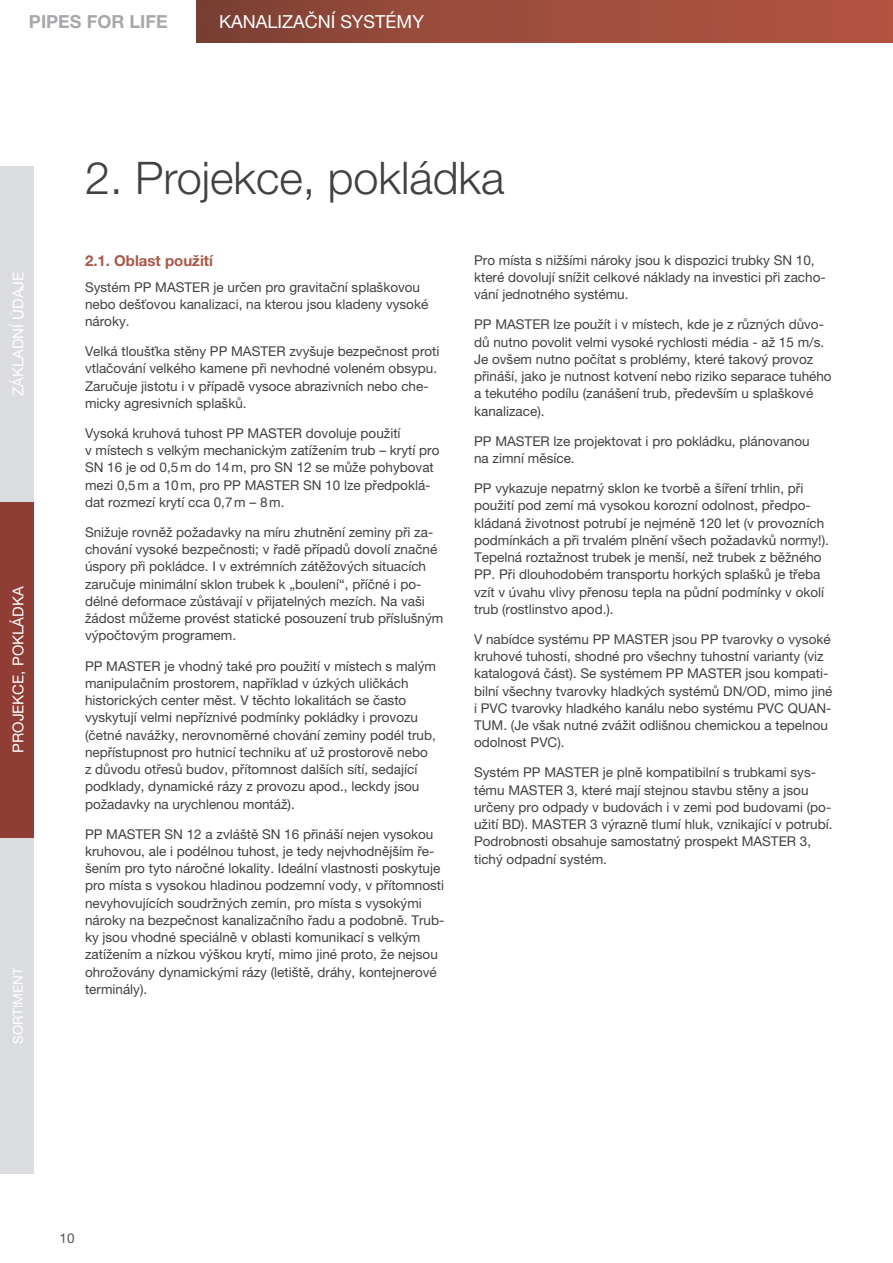
<style>
.page{position:relative;width:893px;height:1263px;background:#fff}
.page>*{position:absolute;margin:0;border:0;box-sizing:border-box;transform-origin:0 0}
.t1{font:300 45px "Helvetica Neue LT Pro";color:#414042}
.t2{font:18px "Helvetica Neue LT Pro";color:#fff}
.t3{font:700 18px "Helvetica Neue LT Pro";color:#a6a8ab}
.t4{font:15px "Helvetica Neue LT Pro";color:#fff}
.t5{font:700 15px "Helvetica Neue LT Pro";color:#a85747}
.t6{font:13.5px/17.2px "Helvetica Neue LT Pro";color:#414042}
.t7{font:13.5px "Helvetica Neue LT Pro";color:#fff}
.t8{font:13.5px "Helvetica Neue LT Pro";color:#565659}
</style>
<div class="page">
<div style="left:197px;top:0;width:696px;height:43px;background:linear-gradient(to right,#814336,#b75542)"></div>
<div style="left:0;top:166px;width:34px;height:336px;background:#dbdcdf"></div>
<div style="left:0;top:502px;width:34px;height:336px;background:#903d36"></div>
<div style="left:0;top:838px;width:34px;height:336px;background:#dbdcdf"></div>
<h2 class="t3" style="left:29px;top:10px;width:140px">PIPES FOR LIFE</h2>
<h2 class="t2" style="left:219px;top:11px;width:206px">kanalizační SYSTÉMY</h2>
<p class="t4" style="left:9px;top:396px;width:126px;rotate:-90deg">ZÁKLADNÍ ÚDAJE</p>
<p class="t4" style="left:9px;top:753px;width:168px;rotate:-90deg">PROJEKCE, POKLÁDKA</p>
<p class="t7" style="left:10px;top:1044px;width:79px;rotate:-90deg">SORTIMENT</p>
<h1 class="t1" style="left:85px;top:150px;width:421px">2. Projekce, pokládka</h1>
<p class="t5" style="left:85px;top:251px;width:130px">2.1. Oblast použití</p>
<p class="t6" style="left:85px;top:278px;width:81px">Systém PP MASTER</p>
<p class="t6" style="left:85px;top:278px;width:345px;text-indent:129px">je určen pro gravitační splaškovou nebo dešťovou kanalizaci, na kterou jsou kladeny vysoké nároky.</p>
<p class="t6" style="left:85px;top:342px;width:157px">Velká tloušťka stěny PP MASTER</p>
<p class="t6" style="left:85px;top:342px;width:356px;text-indent:204px">zvyšuje bezpečnost proti vtlačování velkého kamene při nevhodné voleném obsypu.<br>Zaručuje jistotu i v případě vysoce abrazivních nebo che&shy;micky agresivních splašků.</p>
<p class="t6" style="left:85px;top:424px;width:173px">Vysoká kruhová tuhost PP MASTER</p>
<p class="t6" style="left:85px;top:424px;width:356px;text-indent:221px">dovoluje použití<br>v místech s velkým mechanickým zatížením trub – krytí pro SN 16 je od 0,5m do 14m, pro SN 12 se může pohybovat mezi 0,5m a 10m, pro PP MASTER</p>
<p class="t6" style="left:303px;top:476px;width:129px">SN 10 lze předpoklá-</p>
<p class="t6" style="left:85px;top:493px;width:201px">dat rozmezí krytí cca 0,7m – 8m.</p>
<p class="t6" style="left:85px;top:523px;width:360px">Snižuje rovněž požadavky na míru zhutnění zeminy při za&shy;chování vysoké bezpečnosti; v řadě případů dovolí značné úspory při pokládce. I v extrémních zátěžových situacích zaručuje minimální sklon trubek k „boulení“, příčné i po&shy;délné deformace zůstávají v přijatelných mezích. Na vaši žádost můžeme provést statické posouzení trub příslušným výpočtovým programem.</p>
<p class="t6" style="left:85px;top:657px;width:32px">PP MASTER</p>
<p class="t6" style="left:85px;top:657px;width:353px;text-indent:80px">je vhodný také pro použití v místech s malým manipulačním prostorem, například v úzkých uličkách historických center měst. V těchto lokalitách se často vyskytují velmi nepříznivé podmínky pokládky i provozu (četné navážky, nerovnoměrné chování zeminy podél trub, nepřístupnost pro hutnicí techniku ať už prostorově nebo z důvodu otřesů budov, přítomnost dalších sítí, sedající podklady, dynamické rázy z provozu apod., leckdy jsou požadavky na urychlenou montáž).</p>
<p class="t6" style="left:85px;top:825px;width:32px">PP MASTER</p>
<p class="t6" style="left:85px;top:825px;width:361px;text-indent:80px">SN 12 a zvláště SN 16 přináší nejen vysokou kruhovou, ale i podélnou tuhost, je tedy nejvhodnějším ře&shy;šením pro tyto náročné lokality. I deální vlastnosti poskytuje pro místa s vysokou hladinou podzemní vody, v přítomnosti nevyhovujících soudržných zemin, pro místa s vysokými nároky na bezpečnost kanalizačního řadu a podobně. Trub&shy;ky jsou vhodné speciálně v oblasti komunikací s velkým zatížením a nízkou výškou krytí, mimo jiné proto, že nejsou ohrožovány dynamickými rázy (letiště, dráhy, kontejnerové terminály).</p>
<p class="t6" style="left:474px;top:251px;width:353px">Pro místa s nižšími nároky jsou k dispozici trubky SN 10, které dovolují snížit celkové náklady na investici při zacho&shy;vání jednotného systému.</p>
<p class="t6" style="left:474px;top:316px;width:32px">PP MASTER</p>
<p class="t6" style="left:474px;top:316px;width:359px;text-indent:80px">lze použít i v místech, kde je z různých důvo&shy;dů nutno povolit velmi vysoké rychlosti média - až 15 m/s.<br>Je ovšem nutno počítat s problémy, které takový provoz přináší, jako je nutnost kotvení nebo riziko separace tuhého a tekutého podílu (zanášení trub, především u splaškové kanalizace).</p>
<p class="t6" style="left:474px;top:432px;width:32px">PP MASTER</p>
<p class="t6" style="left:474px;top:432px;width:337px;text-indent:80px">lze projektovat i pro pokládku, plánovanou na zimní měsíce.</p>
<p class="t6" style="left:474px;top:479px;width:356px">PP vykazuje nepatrný sklon ke tvorbě a šíření trhlin, při použití pod zemí má vysokou korozní odolnost, předpo&shy;kládaná životnost potrubí je nejméně 120 let (v provozních podmínkách a při trvalém plnění všech požadavků normy!).<br>Tepelná roztažnost trubek je menší, než trubek z běžného PP. Při dlouhodobém transportu horkých splašků je třeba vzít v úvahu vlivy přenosu tepla na půdní podmínky v okolí trub (rostlinstvo apod.).</p>
<p class="t6" style="left:474px;top:630px;width:150px">V nabídce systému PP MASTER</p>
<p class="t6" style="left:474px;top:630px;width:358px;text-indent:198px">jsou PP tvarovky o vysoké kruhové tuhosti, shodné pro všechny tuhostní varianty (viz katalogová část). Se systémem PP MASTER</p>
<p class="t6" style="left:474px;top:665px;width:360px;text-indent:271px">jsou kompati&shy;bilní všechny tvarovky hladkých systémů DN/OD, mimo jiné i PVC tvarovky hladkého kanálu nebo systému PVC QUAN - TUM . (Je však nutné zvážit odlišnou chemickou a tepelnou odolnost PVC).</p>
<p class="t6" style="left:474px;top:764px;width:81px">Systém PP MASTER</p>
<p class="t6" style="left:603px;top:764px;width:215px">je plně kompatibilní s trubkami sys-</p>
<p class="t6" style="left:474px;top:781px;width:45px">tému MASTER</p>
<p class="t6" style="left:474px;top:781px;width:359px;text-indent:93px">3, které mají stejnou stavbu stěny a jsou určeny pro odpady v budovách i v zemi pod budovami (po&shy;užití BD). MASTER</p>
<p class="t6" style="left:474px;top:815px;width:360px;text-indent:116px">3 výrazně tlumí hluk, vznikající v potrubí.<br>Podrobnosti obsahuje samostatný prospekt MASTER</p>
<p class="t6" style="left:800px;top:833px;width:13px">3,</p>
<p class="t6" style="left:474px;top:850px;width:134px">tichý odpadní systém.</p>
<p class="t8" style="left:60px;top:1230px;width:17px">10</p>
</div>
